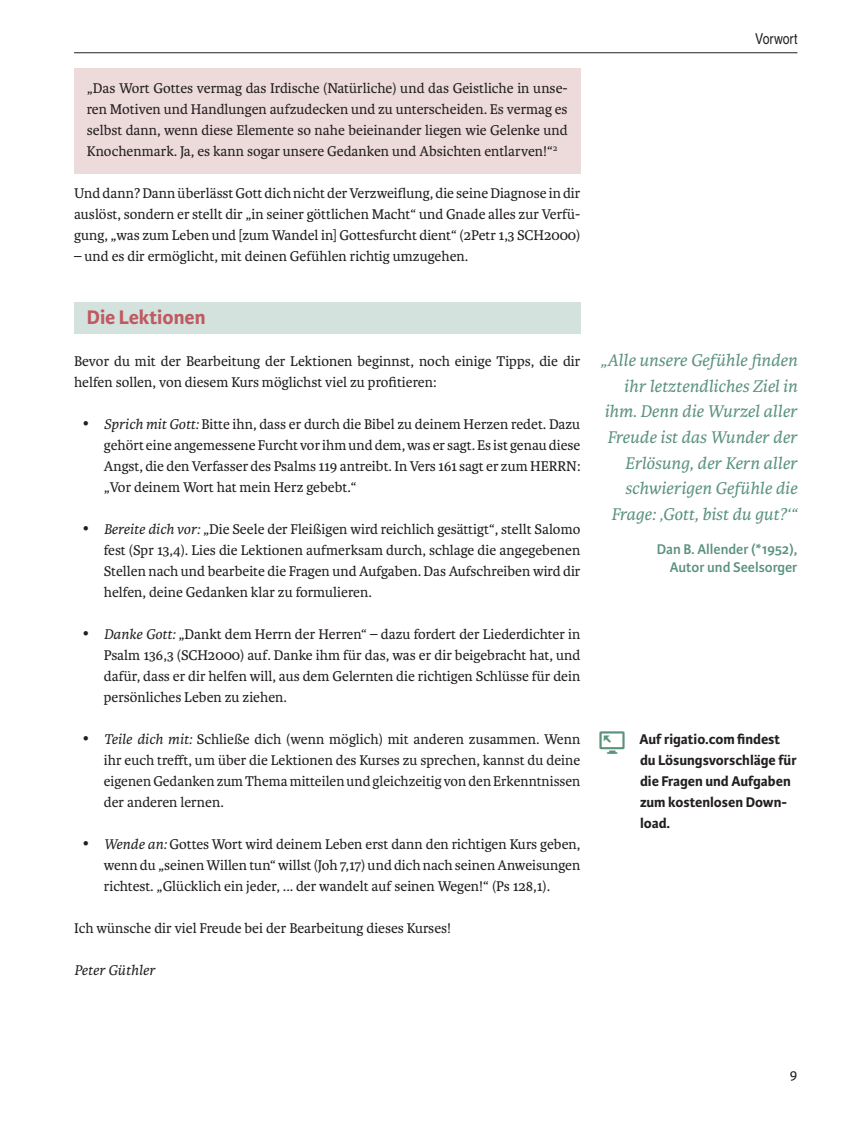
<style>
.page{position:relative;width:846px;height:1143px;background:#fff}
.page>*{position:absolute;margin:0;border:0;box-sizing:border-box;transform-origin:0 0}
.t1{font:700 21px "Karmina Sans";color:#c05961}
.t2{font:italic 18px/25.5px "Karmina Basic";color:#5a927c;text-align:right}
.t3{font:15px/21px "Karmina Basic";color:#231f20;text-align:justify}
.t4{font:700 15px/21px "Karmina Sans";color:#231f20}
.t5{font:600 15px/18px "Karmina Sans";color:#5a927c;text-align:right}
.t6{font:italic 15px "Karmina Basic";color:#231f20}
.t7{font:15px "Nimbus San Con L";color:#231f20}
.t8{font:15px "Karmina Sans";color:#231f20}
.s1{font-style:italic}
</style>
<div class="page">
<hr style="left:74px;top:52px;width:723px;height:1px;background:#231f20">
<div style="left:74px;top:69px;width:506px;height:105px;background:#eddadb"></div>
<div style="left:74px;top:302px;width:506px;height:32px;background:#d3e2dd"></div>
<p class="t3" style="left:87px;top:78px;width:482px">„Das Wort Gottes vermag das Irdische (Natürliche) und das Geistliche in unse&shy;ren Motiven und Handlungen aufzudecken und zu unterscheiden. Es vermag es selbst dann, wenn diese Elemente so nahe beieinander liegen wie Gelenke und Knochenmark. Ja, es kann sogar unsere Gedanken und Absichten entlarven!“<sup>2</sup></p>
<p class="t3" style="left:74px;top:183px;width:507px">Und dann? Dann überlässt Gott dich nicht der Verzweiflung, die seine Diagnose in dir auslöst, sondern er stellt dir „in seiner göttlichen Macht“ und Gnade alles zur Verfü&shy;gung, „was zum Leben und [zum Wandel in] Gottesfurcht dient“ (2Petr 1,3 SCH2000)</p>
<p class="t3" style="left:74px;top:246px;width:395px">– und es dir ermöglicht, mit deinen Gefühlen richtig umzugehen.</p>
<h1 class="t1" style="left:87px;top:306px;width:120px">Die Lektionen</h1>
<p class="t3" style="left:74px;top:351px;width:507px">Bevor du mit der Bearbeitung der Lektionen beginnst, noch einige Tipps, die dir helfen sollen, von diesem Kurs möglichst viel zu profitieren:</p>
<p class="t3" style="left:104px;top:414px;width:478px;text-indent:-21px">• <span class="s1">Sprich mit Gott:</span> Bitte ihn, dass er durch die Bibel zu deinem Herzen redet. Dazu gehört eine angemessene Furcht vor ihm und dem, was er sagt. Es ist genau diese Angst, die den Verfasser des Psalms 119 antreibt. In Vers 161 sagt er zum HERRN: „Vor deinem Wort hat mein Herz gebebt.“</p>
<p class="t3" style="left:104px;top:519px;width:478px;text-indent:-21px">• <span class="s1">Bereite dich vor:</span> „Die Seele der Fleißigen wird reichlich gesättigt“, stellt Salomo fest (Spr 13,4). Lies die Lektionen aufmerksam durch, schlage die angegebenen Stellen nach und bearbeite die Fragen und Aufgaben. Das Aufschreiben wird dir helfen, deine Gedanken klar zu formulieren.</p>
<p class="t3" style="left:104px;top:624px;width:478px;text-indent:-21px">• <span class="s1">Danke Gott:</span> „Dankt dem Herrn der Herren“ – dazu fordert der Liederdichter in Psalm 136,3 (SCH2000) auf. Danke ihm für das, was er dir beigebracht hat, und dafür, dass er dir helfen will, aus dem Gelernten die richtigen Schlüsse für dein persönliches Leben zu ziehen.</p>
<p class="t3" style="left:104px;top:729px;width:478px;text-indent:-21px">• <span class="s1">Teile dich mit:</span> Schließe dich (wenn möglich) mit anderen zusammen. Wenn ihr euch trefft, um über die Lektionen des Kurses zu sprechen, kannst du deine eigenen Gedanken zum Thema mitteilen und gleichzeitig von den Erkenntnissen der anderen lernen.</p>
<p class="t3" style="left:104px;top:834px;width:478px;text-indent:-21px">• <span class="s1">Wende an:</span> Gottes Wort wird deinem Leben erst dann den richtigen Kurs geben, wenn du „seinen Willen tun“ willst (Joh 7,17) und dich nach seinen Anweisungen richtest. „Glücklich ein jeder, ... der wandelt auf seinen Wegen!“ (Ps 128,1).</p>
<p class="t3" style="left:74px;top:918px;width:378px">Ich wünsche dir viel Freude bei der Bearbeitung dieses Kurses!</p>
<p class="t6" style="left:74px;top:962px;width:83px">Peter Güthler</p>
<p class="t7" style="left:755px;top:28px;width:44px">Vorwort</p>
<p class="t2" style="left:600px;top:348px;width:199px">„Alle unsere Gefühle finden ihr letztendliches Ziel in ihm. Denn die Wurzel aller<br>Freude ist das Wunder der<br>Erlösung, der Kern aller schwierigen Gefühle die<br>Frage: ‚Gott, bist du gut?‘“</p>
<p class="t5" style="left:656px;top:541px;width:142px">Dan B. Allender (*1952),<br>Autor und Seelsorger</p>
<p class="t4" style="left:639px;top:729px;width:159px">Auf rigatio.com findest du Lösungsvorschläge für die Fragen und Aufgaben zum kostenlosen Down&shy;load.</p>
<p class="t8" style="left:789px;top:1066px;width:10px">9</p>
</div>
